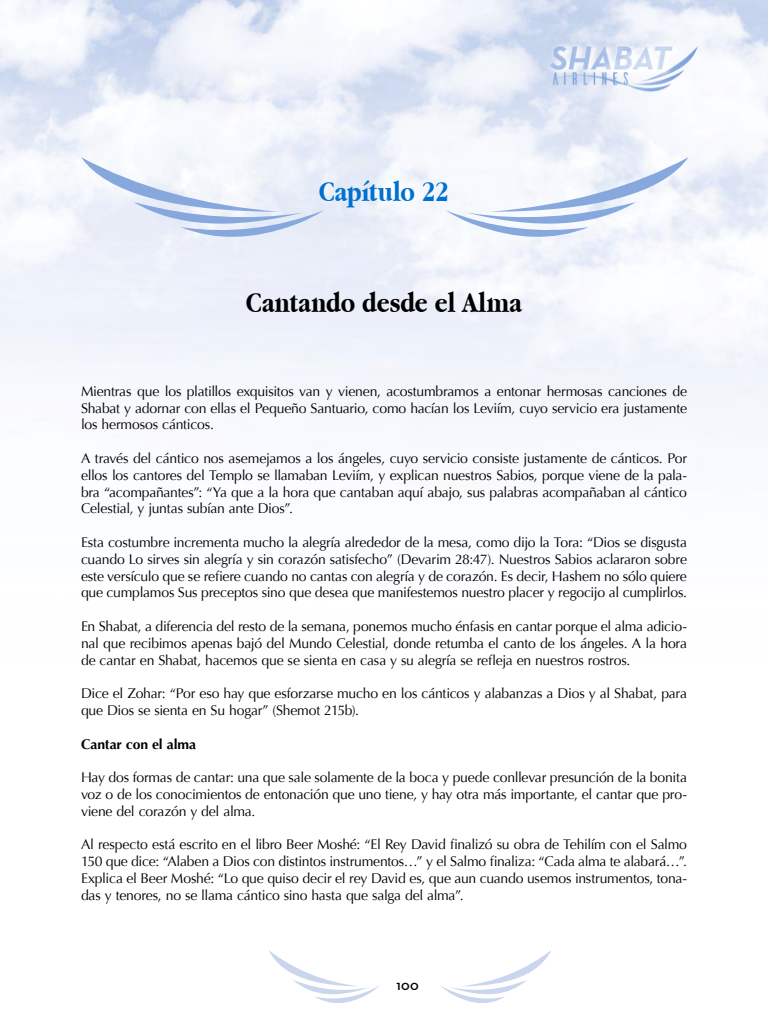
<style>
.page{position:relative;width:768px;height:1024px;background:#fff}
.page>*{position:absolute;margin:0;border:0;box-sizing:border-box;transform-origin:0 0}
.t1{font:700 30px "Apple Garamond";letter-spacing:-.005em;color:#000}
.t2{font:700 30px "Apple Garamond";letter-spacing:-.01em;color:#0071ce}
.t3{font:14px/16.8px "Optima";letter-spacing:-.015em;color:#000;text-align:justify}
.t4{font:700 14px "Optima";letter-spacing:-.005em;color:#000}
.t5{font:600 14px "Neutra Text";color:#000}
</style>
<div class="page">
<img style="left:0;top:0;width:768px;height:434px">
<svg style="left:441px;top:950px;width:110px;height:53px"></svg>
<svg style="left:269px;top:950px;width:110px;height:53px"></svg>
<svg style="left:81px;top:157px;width:243px;height:84px"></svg>
<svg style="left:445px;top:157px;width:244px;height:84px"></svg>
<h1 class="t2" style="left:319px;top:174px;width:132px">Capítulo 22</h1>
<h1 class="t1" style="left:246px;top:285px;width:278px">Cantando desde el Alma</h1>
<p class="t3" style="left:81px;top:383px;width:608px">Mientras que los platillos exquisitos van y vienen, acostumbramos a entonar hermosas canciones de Shabat y adornar con ellas el Pequeño Santuario, como hacían los Leviím, cuyo servicio era justamente los hermosos cánticos.</p>
<p class="t3" style="left:81px;top:450px;width:608px">A través del cántico nos asemejamos a los ángeles, cuyo servicio consiste justamente de cánticos. Por ellos los cantores del Templo se llamaban Leviím, y explican nuestros Sabios, porque viene de la pala&shy;bra “acompañantes”: “Ya que a la hora que cantaban aquí abajo, sus palabras acompañaban al cántico Celestial, y juntas subían ante Dios”.</p>
<p class="t3" style="left:81px;top:534px;width:608px">Esta costumbre incrementa mucho la alegría alrededor de la mesa, como dijo la Tora: “Dios se disgusta cuando Lo sirves sin alegría y sin corazón satisfecho” (Devarim 28:47). Nuestros Sabios aclararon sobre este versículo que se refiere cuando no cantas con alegría y de corazón. Es decir, Hashem no sólo quiere que cumplamos Sus preceptos sino que desea que manifestemos nuestro placer y regocijo al cumplirlos.</p>
<p class="t3" style="left:81px;top:618px;width:608px">En Shabat, a diferencia del resto de la semana, ponemos mucho énfasis en cantar porque el alma adicio&shy;nal que recibimos apenas bajó del Mundo Celestial, donde retumba el canto de los ángeles. A la hora de cantar en Shabat, hacemos que se sienta en casa y su alegría se refleja en nuestros rostros.</p>
<p class="t3" style="left:81px;top:685px;width:608px">Dice el Zohar: “Por eso hay que esforzarse mucho en los cánticos y alabanzas a Dios y al Shabat, para que Dios se sienta en Su hogar” (Shemot 215b).</p>
<p class="t4" style="left:81px;top:736px;width:117px">Cantar con el alma</p>
<p class="t3" style="left:81px;top:769px;width:608px">Hay dos formas de cantar: una que sale solamente de la boca y puede conllevar presunción de la bonita voz o de los conocimientos de entonación que uno tiene, y hay otra más importante, el cantar que pro&shy;viene del corazón y del alma.</p>
<p class="t3" style="left:81px;top:836px;width:608px">Al respecto está escrito en el libro Beer Moshé: “El Rey David finalizó su obra de Tehilím con el Salmo 150 que dice: “Alaben a Dios con distintos instrumentos…” y el Salmo finaliza: “Cada alma te alabará…”.<br>Explica el Beer Moshé: “Lo que quiso decir el rey David es, que aun cuando usemos instrumentos, tona&shy;das y tenores, no se llama cántico sino hasta que salga del alma”.</p>
<p class="t5" style="left:397px;top:976px;width:24px">100</p>
</div>
